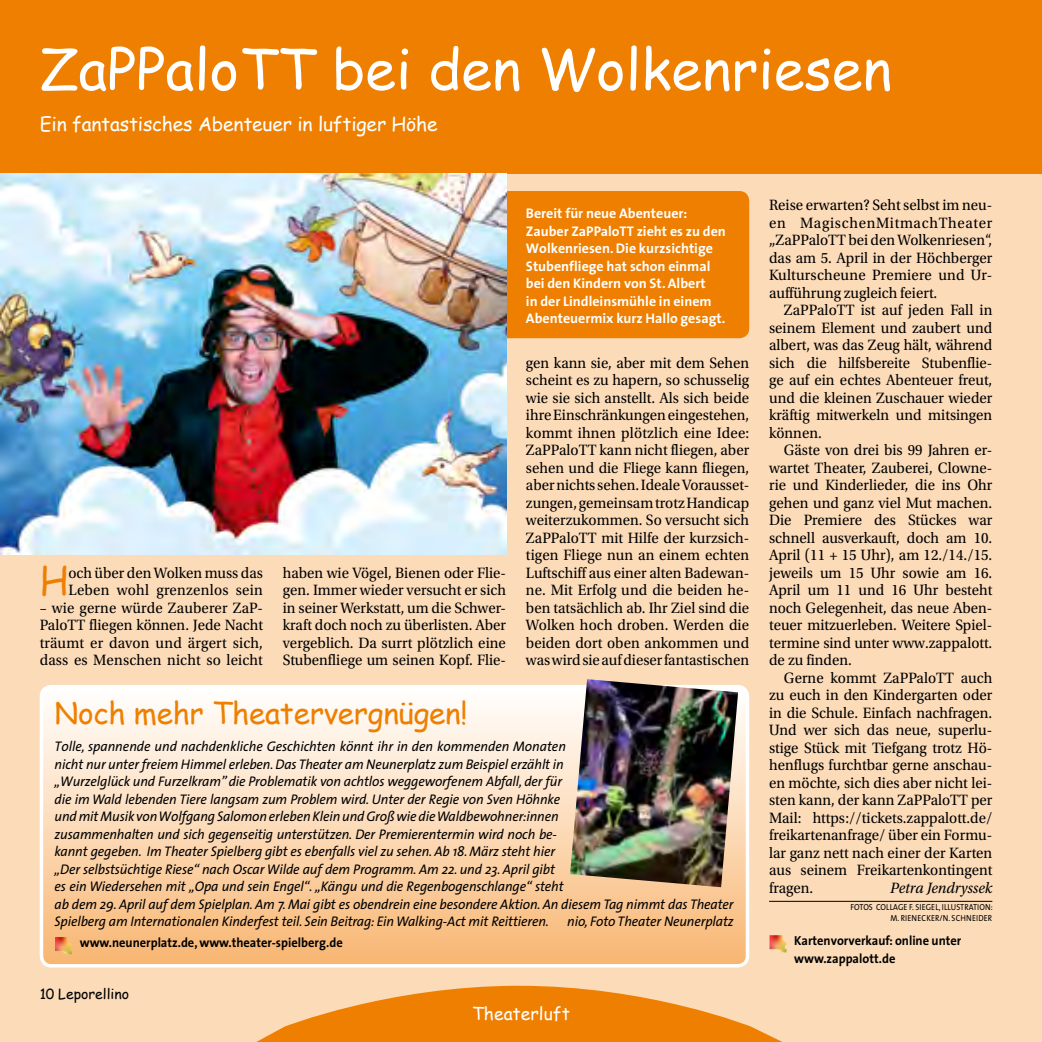
<style>
.page{position:relative;width:1042px;height:1042px;background:#fcdbb9}
.page>*{position:absolute;margin:0;border:0;box-sizing:border-box;transform-origin:0 0}
.t1{font:56px "Comic Sans MS";color:#fff}
.t2{font:39.38px "Comic Sans MS";color:#ee7f00;scale:.95 1}
.t3{font:29.75px "Comic Sans MS";letter-spacing:-.01em;color:#ee7f00}
.t4{font:19.25px "Comic Sans MS";letter-spacing:-.01em;color:#fff}
.t5{font:17.5px "Comic Sans MS";color:#fff}
.t6{font:15.75px/17.5px "Utopia Std";color:#000;text-align:justify;scale:.95 1}
.t7{font:italic 15.75px "Utopia Std";color:#000;scale:.95 1}
.t8{font:italic 14px/17.5px "The Sans";letter-spacing:-.01em;color:#000}
.t9{font:700 14px/17.5px "The Sans";color:#fff}
.t10{font:14px "Comic Sans MS";color:#000}
.t11{font:700 13.12px/17.5px "The Sans";color:#000;scale:.95 1}
.t12{font:8.75px/10.5px "The Sans";letter-spacing:.015em;color:#000;text-align:right;scale:.9 1}
</style>
<div class="page">
<svg style="left:256px;top:986px;width:527px;height:56px"></svg>
<div style="left:0;top:0;width:1042px;height:174px;background:#ee7f00"></div>
<hr style="left:1041px;top:0;width:1px;height:1042px;background:#dce3c1">
<svg style="left:41px;top:689px;width:704px;height:277px"></svg>
<div style="left:40px;top:685px;width:709px;height:282px;border:4px solid #fff;border-radius:10px"></div>
<img style="left:55px;top:937px;width:17px;height:17px">
<hr style="left:769px;top:901px;width:223px;height:1px;background:#000">
<img style="left:769px;top:935px;width:18px;height:18px">
<div style="left:506px;top:191px;width:243px;height:147px;background:#ee7f00"></div>
<img style="left:0;top:174px;width:506px;height:380px">
<img style="left:570px;top:679px;width:168px;height:208px">
<h1 class="t1" style="left:40px;top:28px;width:853px">ZaPPaloTT bei den Wolkenriesen</h1>
<p class="t4" style="left:40px;top:109px;width:399px">Ein fantastisches Abenteuer in luftiger Höhe</p>
<h2 class="t2" style="left:40px;top:552px;width:32px">H</h2>
<p class="t6" style="left:68px;top:564px;width:206px">och über den Wolken muss das<br>Leben wohl grenzenlos sein</p>
<p class="t6" style="left:40px;top:599px;width:237px">– wie gerne würde Zauberer ZaP-PaloTT fliegen können. Jede Nacht träumt er davon und ärgert sich, dass es Menschen nicht so leicht</p>
<p class="t6" style="left:283px;top:564px;width:237px">haben wie Vögel, Bienen oder Flie&shy;gen. Immer wieder versucht er sich in seiner Werkstatt, um die Schwer&shy;kraft doch noch zu überlisten. Aber vergeblich. Da surrt plötzlich eine Stubenfliege um seinen Kopf. Flie-</p>
<p class="t9" style="left:526px;top:204px;width:201px">Bereit für neue Abenteuer:<br>Zauber ZaPPaloTT zieht es zu den<br>Wolkenriesen. Die kurzsichtige<br>Stubenfliege hat schon einmal bei den Kindern von St. Albert<br>in der Lindleinsmühle in einem<br>Abenteuermix kurz Hallo gesagt.</p>
<p class="t6" style="left:526px;top:354px;width:237px">gen kann sie, aber mit dem Sehen scheint es zu hapern, so schusselig wie sie sich anstellt. Als sich beide ihre Einschränkungen eingestehen, kommt ihnen plötzlich eine Idee:<br>ZaPPaloTT kann nicht fliegen, aber sehen und die Fliege kann fliegen, aber nichts sehen. Ideale Vorausset&shy;zungen, gemeinsam trotz Handicap weiterzukommen. So versucht sich ZaPPaloTT mit Hilfe der kurzsich&shy;tigen Fliege nun an einem echten Luftschiff aus einer alten Badewan&shy;ne. Mit Erfolg und die beiden he&shy;ben tatsächlich ab. Ihr Ziel sind die Wolken hoch droben. Werden die beiden dort oben ankommen und was wird sie auf dieser fantastischen</p>
<h3 class="t3" style="left:55px;top:691px;width:414px">Noch mehr Theatervergnügen!</h3>
<p class="t8" style="left:55px;top:737px;width:680px">Tolle, spannende und nachdenkliche Geschichten könnt ihr in den kommenden Monaten<br>nicht nur unter freiem Himmel erleben. Das Theater am Neunerplatz zum Beispiel erzählt in<br>„Wurzelglück und Furzelkram” die Problematik von achtlos weggeworfenem Abfall, der für<br>die im Wald lebenden Tiere langsam zum Problem wird. Unter der Regie von Sven Höhnke<br>und mit Musik von Wolfgang Salomon erleben Klein und Groß wie die Waldbewohner:innen<br>zusammenhalten und sich gegenseitig unterstützen. Der Premierentermin wird noch be-<br>kannt gegeben. Im Theater Spielberg gibt es ebenfalls viel zu sehen. Ab 18. März steht hier<br>„Der selbstsüchtige Riese“ nach Oscar Wilde auf dem Programm. Am 22. und 23. April gibt<br>es ein Wiedersehen mit „Opa und sein Engel“. „Kängu und die Regenbogenschlange“ steht<br>ab dem 29. April auf dem Spielplan. Am 7. Mai gibt es obendrein eine besondere Aktion. An diesem Tag nimmt das Theater Spielberg am Internationalen Kinderfest teil. Sein Beitrag: Ein Walking-Act mit Reittieren.</p>
<p class="t8" style="left:567px;top:912px;width:168px">nio, Foto Theater Neunerplatz</p>
<p class="t11" style="left:80px;top:933px;width:278px">www.neunerplatz.de, www.theater-spielberg.de</p>
<p class="t10" style="left:40px;top:983px;width:91px">10 Leporellino</p>
<p class="t5" style="left:472px;top:1001px;width:99px">Theaterluft</p>
<p class="t6" style="left:769px;top:196px;width:236px">Reise erwarten? Seht selbst im neu&shy;en MagischenMitmachTheater „ZaPPaloTT bei den Wolkenriesen“, das am 5. April in der Höchberger Kulturscheune Premiere und Ur&shy;aufführung zugleich feiert.</p>
<p class="t6" style="left:769px;top:301px;width:237px;text-indent:15px">ZaPPaloTT ist auf jeden Fall in seinem Element und zaubert und albert, was das Zeug hält, während sich die hilfsbereite Stubenflie&shy;ge auf ein echtes Abenteuer freut, und die kleinen Zuschauer wieder kräftig mitwerkeln und mitsingen können.</p>
<p class="t6" style="left:769px;top:441px;width:236px;text-indent:15px">Gäste von drei bis 99 Jahren er&shy;wartet Theater, Zauberei, Clowne&shy;rie und Kinderlieder, die ins Ohr gehen und ganz viel Mut machen.<br>Die Premiere des Stückes war schnell ausverkauft, doch am 10.<br>April (11 + 15 Uhr), am 12./14./15. jeweils um 15 Uhr sowie am 16.<br>April um 11 und 16 Uhr besteht noch Gelegenheit, das neue Aben&shy;teuer mitzuerleben. Weitere Spiel&shy;termine sind unter www.zappalott. de zu finden.</p>
<p class="t6" style="left:769px;top:669px;width:237px;text-indent:15px">Gerne kommt ZaPPaloTT auch zu euch in den Kindergarten oder in die Schule. Einfach nachfragen.<br>Und wer sich das neue, superlu&shy;stige Stück mit Tiefgang trotz Hö&shy;henflugs furchtbar gerne anschau&shy;en möchte, sich dies aber nicht lei&shy;sten kann, der kann ZaPPaloTT per Mail: https://tickets.zappalott.de/ freikartenanfrage/ über ein Formu&shy;lar ganz nett nach einer der Karten aus seinem Freikartenkontingent fragen.</p>
<p class="t7" style="left:890px;top:879px;width:109px">Petra Jendryssek</p>
<p class="t12" style="left:850px;top:901px;width:160px">FOTOS COLLAG E F. SIEGEL, I LLUSTRATION:<br>M. RIENECKER/N. SCHNEIDER</p>
<p class="t11" style="left:794px;top:931px;width:177px">Kartenvorverkauf: online unter www.zappalott.de</p>
</div>
